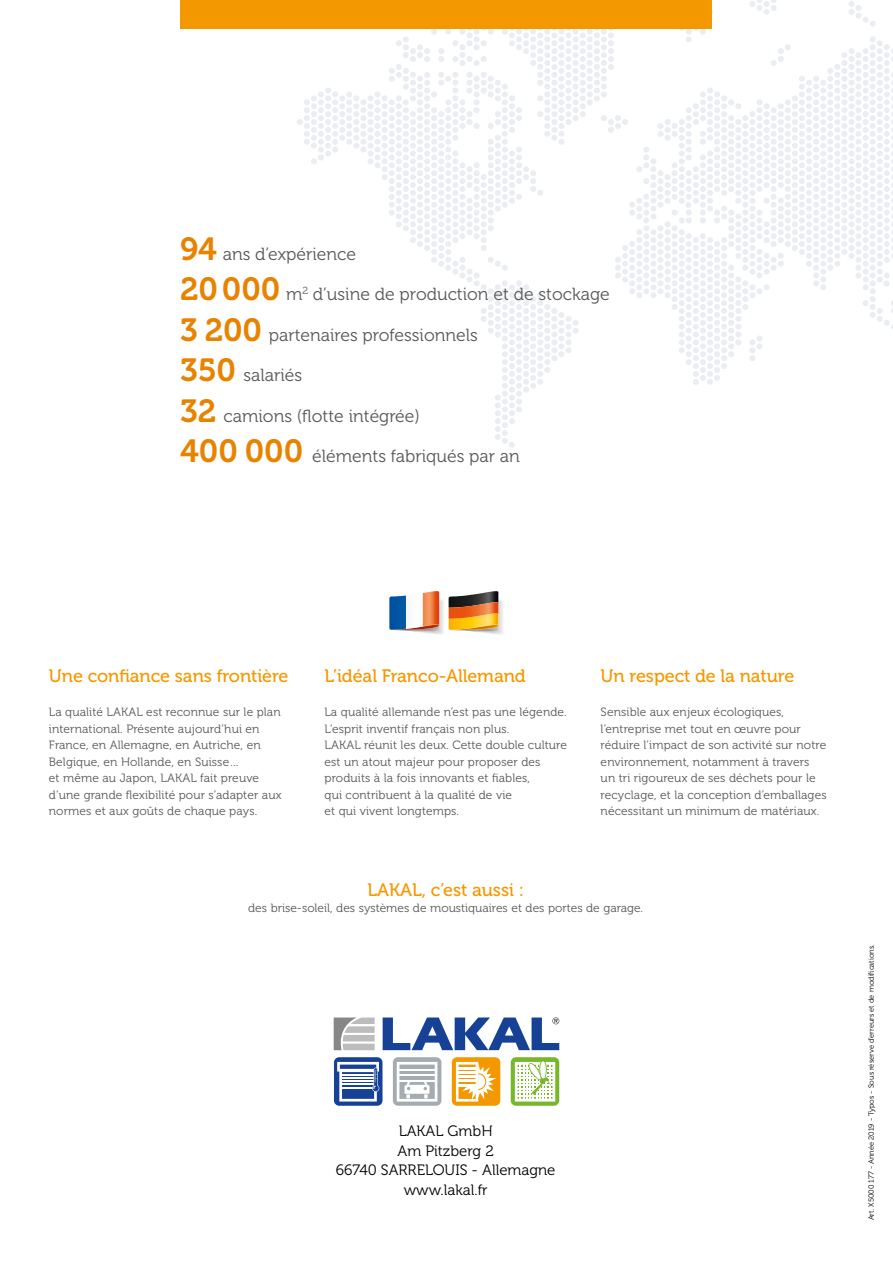
<style>
.page{position:relative;width:893px;height:1263px;background:#fff}
.page>*{position:absolute;margin:0;border:0;box-sizing:border-box;transform-origin:0 0}
.t1{font:18px "Museo 500";letter-spacing:-.005em;color:#f49800}
.t2{font:17.55px "Museo 300";color:#575756}
.t3{font:15px/19.5px "Museo 300";color:#000;text-align:center}
.t4{font:12px/16.5px "Museo 300";letter-spacing:.01em;color:#575756}
.t5{font:7.5px "Museo 300";color:#000}
.s1{font-family:"Museo 700";font-size:31.95px;color:#e88300}
</style>
<div class="page">
<svg style="left:297px;top:0;width:596px;height:334px"></svg>
<svg style="left:495px;top:332px;width:398px;height:116px"></svg>
<svg style="left:395px;top:591px;width:108px;height:43px"></svg>
<img style="left:389px;top:594px;width:25px;height:36px">
<img style="left:414px;top:591px;width:25px;height:37px">
<img style="left:406px;top:593px;width:17px;height:36px">
<div style="left:180px;top:0;width:532px;height:28px;background:#f49800"></div>
<svg style="left:334px;top:1017px;width:41px;height:33px"></svg>
<svg style="left:383px;top:1017px;width:176px;height:33px"></svg>
<svg style="left:393px;top:1057px;width:48px;height:49px"></svg>
<svg style="left:397px;top:1062px;width:40px;height:39px"></svg>
<svg style="left:511px;top:1057px;width:48px;height:49px"></svg>
<svg style="left:515px;top:1060px;width:40px;height:41px"></svg>
<div style="left:452px;top:1057px;width:48px;height:49px;background:#f49800;border-radius:5px"></div>
<svg style="left:456px;top:1062px;width:40px;height:39px"></svg>
<hr style="left:456px;top:1067px;width:21px;height:2px;background:#fff">
<hr style="left:456px;top:1071px;width:21px;height:2px;background:#fff">
<hr style="left:456px;top:1075px;width:21px;height:3px;background:#fff">
<hr style="left:456px;top:1080px;width:21px;height:2px;background:#fff">
<hr style="left:456px;top:1084px;width:21px;height:2px;background:#fff">
<svg style="left:334px;top:1057px;width:48px;height:49px"></svg>
<svg style="left:337px;top:1062px;width:42px;height:39px"></svg>
<h2 class="t2" style="left:180px;top:244px;width:177px"><span class="s1">94</span> ans d’expérience</h2>
<h2 class="t2" style="left:180px;top:285px;width:431px"><span class="s1">20000</span> m<sup>2</sup> d’usine de production et de stockage</h2>
<h2 class="t2" style="left:180px;top:325px;width:299px"><span class="s1">3 200</span> partenaires professionnels</h2>
<h2 class="t2" style="left:180px;top:366px;width:124px"><span class="s1">350</span> salariés</h2>
<h2 class="t2" style="left:180px;top:406px;width:241px"><span class="s1">32</span> camions (flotte intégrée)</h2>
<h2 class="t2" style="left:180px;top:447px;width:341px"><span class="s1">400 000</span> éléments fabriqués par an</h2>
<h1 class="t1" style="left:49px;top:666px;width:241px">Une confiance sans frontière</h1>
<p class="t4" style="left:49px;top:704px;width:234px">La qualité LAKAL est reconnue sur le plan international. Présente aujourd’hui en France, en Allemagne, en Autriche, en Belgique, en Hollande, en Suisse…<br>et même au Japon, LAKAL fait preuve d’une grande flexibilité pour s’adapter aux normes et aux goûts de chaque pays.</p>
<h1 class="t1" style="left:324px;top:666px;width:203px">L’idéal Franco-Allemand</h1>
<p class="t4" style="left:324px;top:704px;width:244px">La qualité allemande n’est pas une légende.<br>L’esprit inventif français non plus.<br>LAKAL réunit les deux. Cette double culture est un atout majeur pour proposer des produits à la fois innovants et fiables,<br>qui contribuent à la qualité de vie<br>et qui vivent longtemps.</p>
<h1 class="t1" style="left:601px;top:666px;width:195px">Un respect de la nature</h1>
<p class="t4" style="left:601px;top:704px;width:228px">Sensible aux enjeux écologiques, l’entreprise met tout en œuvre pour réduire l’impact de son activité sur notre environnement, notamment à travers un tri rigoureux de ses déchets pour le recyclage, et la conception d’emballages nécessitant un minimum de matériaux.</p>
<h1 class="t1" style="left:367px;top:880px;width:158px">LAKAL, c’est aussi :</h1>
<p class="t4" style="left:248px;top:900px;width:396px">des brise-soleil, des systèmes de moustiquaires et des portes de garage.</p>
<p class="t3" style="left:336px;top:1121px;width:221px">LAKAL GmbH<br>Am Pitzberg 2<br>66740 SARRELOUIS - Allemagne www.lakal.fr</p>
<p class="t5" style="left:867px;top:1220px;width:278px;rotate:-90deg">Art. X5000 177 - Année 2019 - Typos - Sous réserve d’erreurs et de modifications.</p>
</div>
